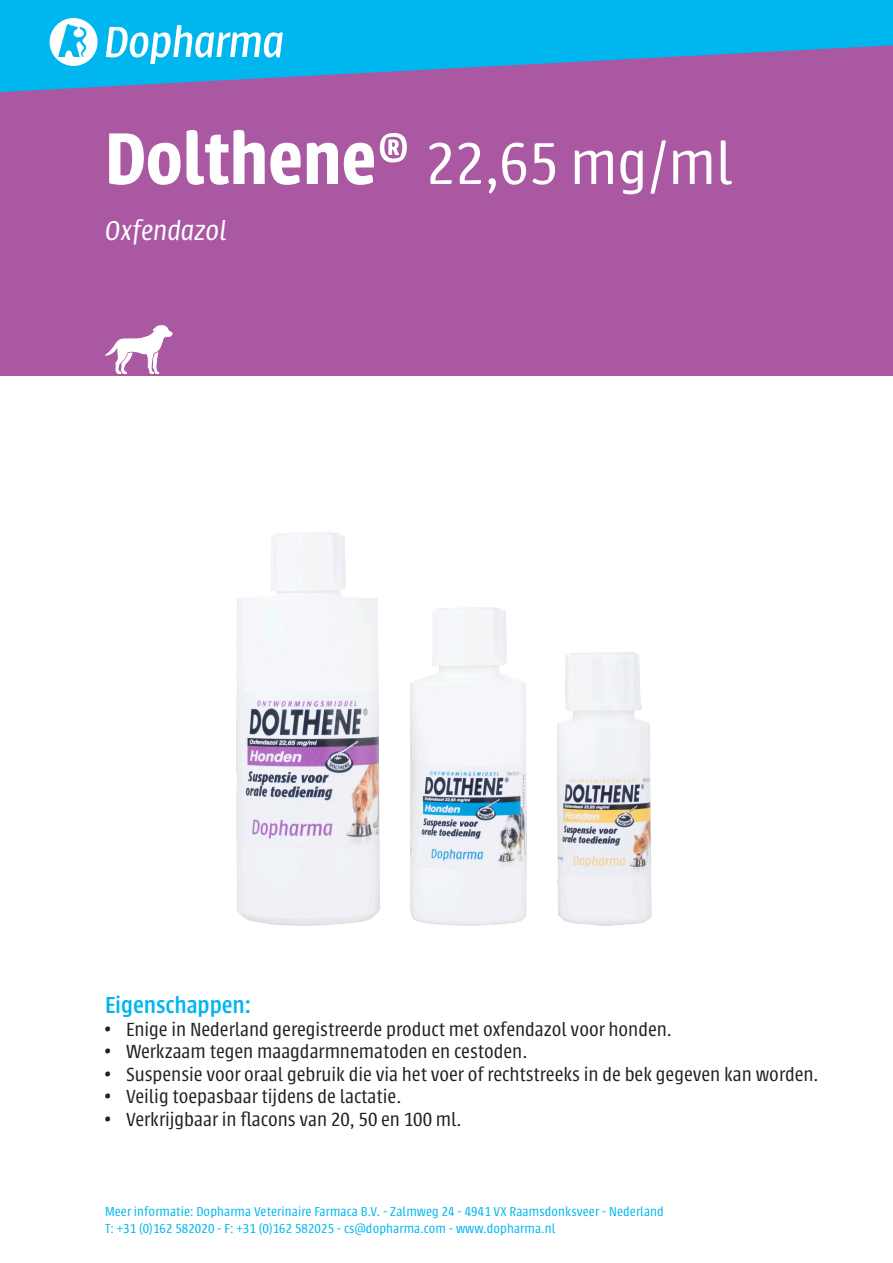
<style>
.page{position:relative;width:893px;height:1263px;background:#fff}
.page>*{position:absolute;margin:0;border:0;box-sizing:border-box;transform-origin:0 0}
.t1{font:300 65.1px "Urbana";color:#fff}
.t2{font:italic 300 30px "Urbana";color:#fff}
.t3{font:500 25.5px "Urbana";color:#00b6ef}
.t4{font:300 21px "Urbana";color:#231f20}
.t5{font:300 14.25px "Urbana";letter-spacing:.01em;color:#00b6ef}
.s1{font-weight:600;font-size:80.55px}
</style>
<div class="page">
<div style="left:0;top:0;width:893px;height:376px;background:#ab58a3"></div>
<svg style="left:0;top:0;width:893px;height:92px;fill:#00b6ef"></svg>
<svg style="left:106px;top:25px;width:177px;height:39px;background:#51cdf4"></svg>
<svg style="left:50px;top:18px;width:48px;height:48px;background:#8edef7"></svg>
<img style="left:236px;top:532px;width:416px;height:394px">
<svg style="left:105px;top:325px;width:68px;height:49px"></svg>
<p class="t1" style="left:105px;top:130px;width:629px"><span class="s1">Dolthene®</span> 22,65 mg/ml</p>
<p class="t2" style="left:105px;top:215px;width:124px">Oxfendazol</p>
<p class="t3" style="left:105px;top:991px;width:147px">Eigenschappen:</p>
<p class="t4" style="left:105px;top:1018px;width:568px">• Enige in Nederland geregistreerde product met oxfendazol voor honden.</p>
<p class="t4" style="left:105px;top:1041px;width:424px">• Werkzaam tegen maagdarmnematoden en cestoden.</p>
<p class="t4" style="left:105px;top:1063px;width:715px">• Suspensie voor oraal gebruik die via het voer of rechtstreeks in de bek gegeven kan worden.</p>
<p class="t4" style="left:105px;top:1086px;width:298px">• Veilig toepasbaar tijdens de lactatie.</p>
<p class="t4" style="left:105px;top:1108px;width:358px">• Verkrijgbaar in flacons van 20, 50 en 100 ml.</p>
<p class="t5" style="left:105px;top:1204px;width:560px">Meer informatie: Dopharma Veterinaire Farmaca B.V. - Zalmweg 24 - 4941 VX Raamsdonksveer - Nederland</p>
<p class="t5" style="left:105px;top:1221px;width:452px">T: +31 (0)162 582020 - F: +31 (0)162 582025 - cs@dopharma.com - www.dopharma.nl</p>
</div>
